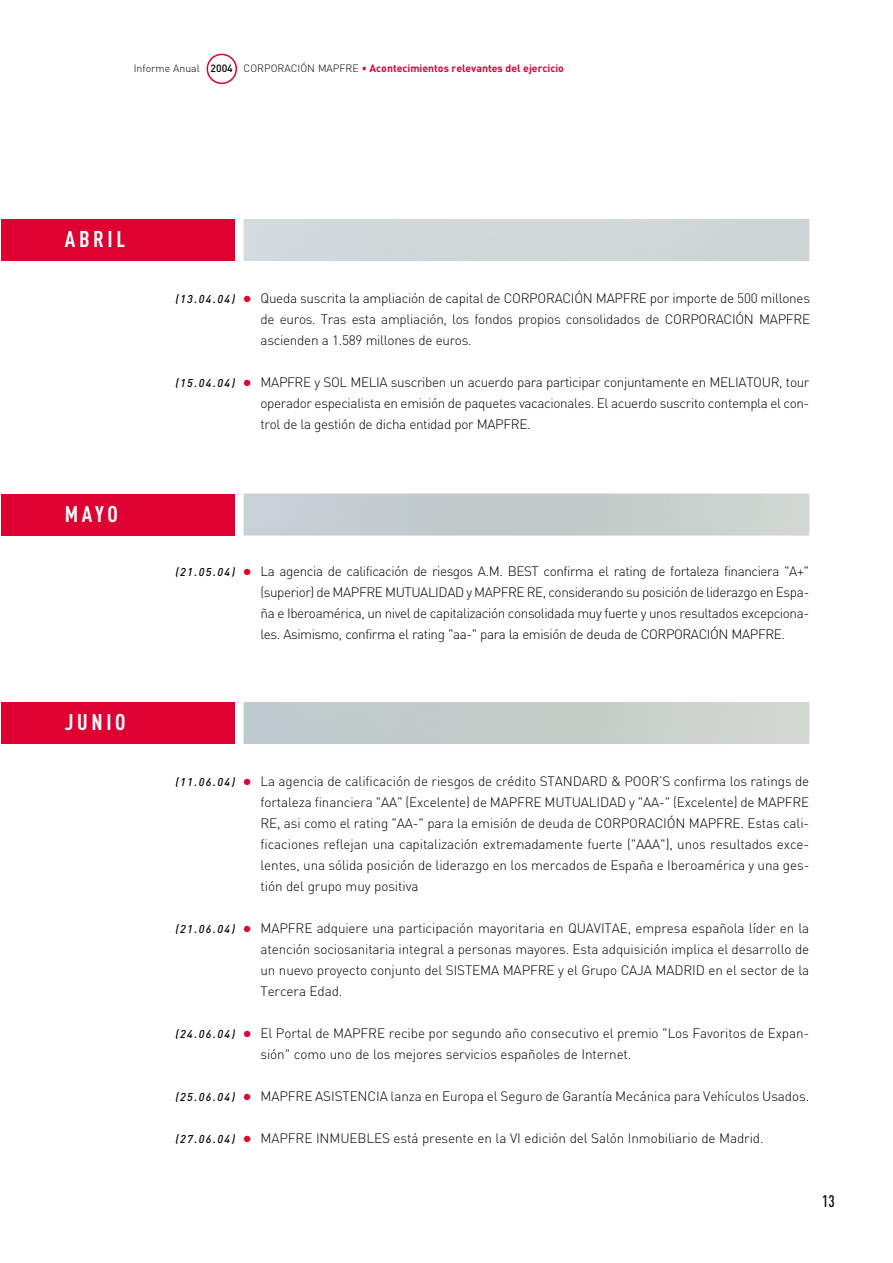
<style>
.page{position:relative;width:893px;height:1263px;background:#fff}
.page>*{position:absolute;margin:0;border:0;box-sizing:border-box;transform-origin:0 0}
.t1{font:700 22.5px "DIN Cond";letter-spacing:.16em;color:#fff}
.t2{font:500 16.5px "DIN Cond";color:#000}
.t3{font:300 13.5px/21px "DIN";letter-spacing:-.01em;color:#000;text-align:justify}
.t4{font:700 10.5px "DIN";color:#de0031}
.s1{font-weight:300;color:#000}
.s2{font-weight:500;color:#000}
.s3{font-weight:500;font-style:italic;font-size:11.25px}
.s4{font-family:"European Pi Three";font-weight:400;font-size:9px;color:#de0031}
</style>
<div class="page">
<div style="left:206px;top:54px;width:31px;height:30px;border:2px solid #de0031;border-radius:50%"></div>
<div style="left:1px;top:219px;width:234px;height:42px;background:#de0031"></div>
<div style="left:1px;top:494px;width:234px;height:42px;background:#de0031"></div>
<div style="left:1px;top:702px;width:234px;height:42px;background:#de0031"></div>
<p class="t4" style="left:134px;top:65px;width:432px"><span class="s1">Informe Anual</span> <span class="s2">2004</span> <span class="s1">CORPORACIÓN MAPFRE</span> • Acontecimientos relevantes del ejercicio</p>
<h1 class="t1" style="left:65px;top:231px;width:62px">ABRIL</h1>
<h1 class="t1" style="left:65px;top:506px;width:54px">MAYO</h1>
<h1 class="t1" style="left:65px;top:714px;width:62px">JUNIO</h1>
<p class="t3" style="left:260px;top:289px;width:551px;text-indent:-85px"><span class="s3">(13.04.04)</span> <span class="s4">-</span> Queda suscrita la ampliación de capital de CORPORACIÓN MAPFRE por importe de 500 millones de euros. Tras esta ampliación, los fondos propios consolidados de CORPORACIÓN MAPFRE ascienden a 1.589 millones de euros.</p>
<p class="t3" style="left:260px;top:373px;width:550px;text-indent:-85px"><span class="s3">(15.04.04)</span> <span class="s4">-</span> MAPFRE y SOL MELIA suscriben un acuerdo para participar conjuntamente en MELIATOUR, tour operador especialista en emisión de paquetes vacacionales. El acuerdo suscrito contempla el con&shy;trol de la gestión de dicha entidad por MAPFRE.</p>
<p class="t3" style="left:260px;top:562px;width:550px;text-indent:-85px"><span class="s3">(2 1 . 0 5. 04 )</span> <span class="s4">-</span> La agencia de calificación de riesgos A.M. BEST confirma el rating de fortaleza financiera "A+" (superior) de MAPFRE MUTUALIDAD y MAPFRE RE, considerando su posición de liderazgo en Espa&shy;ña e Iberoamérica, un nivel de capitalización consolidada muy fuerte y unos resultados excepciona&shy;les. Asimismo, confirma el rating "aa-" para la emisión de deuda de CORPORACIÓN MAPFRE.</p>
<p class="t3" style="left:260px;top:772px;width:550px;text-indent:-85px"><span class="s3">(11.06.04)</span> <span class="s4">-</span> La agencia de calificación de riesgos de crédito STANDARD &amp; POOR’S confirma los ratings de fortaleza financiera "AA" (Excelente) de MAPFRE MUTUALIDAD y "AA-" (Excelente) de MAPFRE RE, asi como el rating "AA-" para la emisión de deuda de CORPORACIÓN MAPFRE. Estas cali&shy;ficaciones reflejan una capitalización extremadamente fuerte ("AAA"), unos resultados exce&shy;lentes, una sólida posición de liderazgo en los mercados de España e Iberoamérica y una ges&shy;tión del grupo muy positiva</p>
<p class="t3" style="left:260px;top:919px;width:550px;text-indent:-85px"><span class="s3">(21.06.04)</span> <span class="s4">-</span> MAPFRE adquiere una participación mayoritaria en QUAVITAE, empresa española líder en la atención sociosanitaria integral a personas mayores. Esta adquisición implica el desarrollo de un nuevo proyecto conjunto del SISTEMA MAPFRE y el Grupo CAJA MADRID en el sector de la Tercera Edad.</p>
<p class="t3" style="left:260px;top:1024px;width:550px;text-indent:-85px"><span class="s3">(24.06.04)</span> <span class="s4">-</span> El Portal de MAPFRE recibe por segundo año consecutivo el premio "Los Favoritos de Expan&shy;sión" como uno de los mejores servicios españoles de Internet.</p>
<p class="t3" style="left:175px;top:1087px;width:635px"><span class="s3">(25.06.04)</span> <span class="s4">-</span> MAPFRE ASISTENCIA lanza en Europa el Seguro de Garantía Mecánica para Vehículos Usados.</p>
<p class="t3" style="left:175px;top:1129px;width:590px"><span class="s3">(27.06.04)</span> <span class="s4">-</span> MAPFRE INMUEBLES está presente en la VI edición del Salón Inmobiliario de Madrid.</p>
<p class="t2" style="left:822px;top:1196px;width:14px">13</p>
</div>
